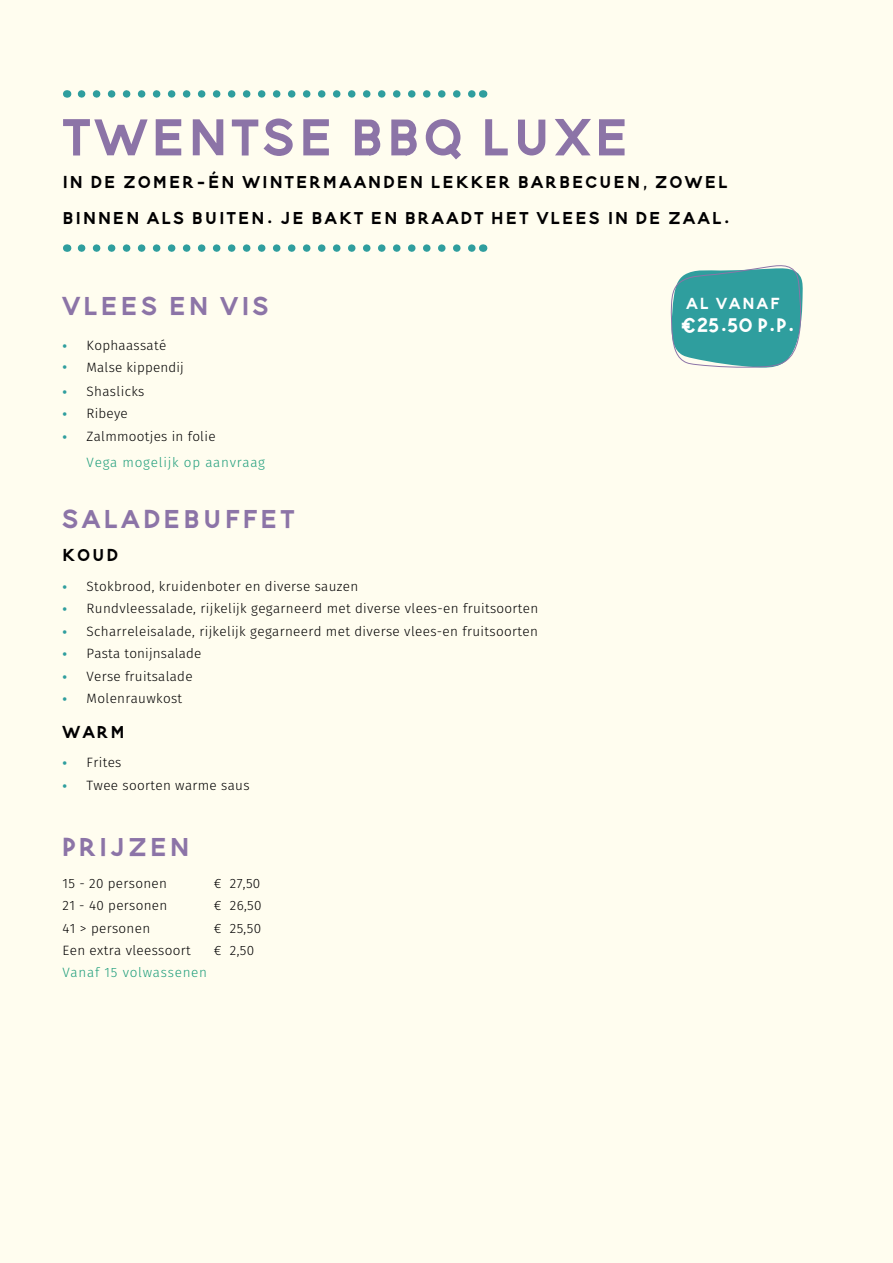
<style>
.page{position:relative;width:893px;height:1263px;background:#fffdef}
.page>*{position:absolute;margin:0;border:0;box-sizing:border-box;transform-origin:0 0}
.t1{font:700 90px "Blooming Elegant Sans";letter-spacing:.045em;color:#8c74a7}
.t2{font:700 45px "Blooming Elegant Sans";letter-spacing:.075em;color:#8c74a7}
.t3{font:700 34.05px "Blooming Elegant Sans";color:#fff}
.t4{font:700 30px/36px "Blooming Elegant Sans";letter-spacing:.075em;color:#000001}
.t5{font:700 28.05px "Blooming Elegant Sans";letter-spacing:.075em;color:#fff}
.t6{font:300 13.5px/22.5px "Fira Sans";letter-spacing:.025em;color:#000001}
.t7{font:300 13.5px "Fira Sans";letter-spacing:.055em;color:#209e7c}
.t8{font:13.5px/22.5px "Quicksand";color:#2f9e9e}
</style>
<div class="page">
<svg style="left:82px;top:244px;width:393px;height:8px"></svg>
<svg style="left:82px;top:90px;width:393px;height:8px"></svg>
<svg style="left:671px;top:265px;width:132px;height:103px;background:#4ea9a9"></svg>
<h1 class="t1" style="left:63px;top:72px;width:567px">Twentse bbq luxe</h1>
<h3 class="t4" style="left:63px;top:160px;width:669px">In de zomer-én wintermaanden lekker barbecuen, zowel binnen als buiten. Je bakt en braadt het vlees in de zaal.</h3>
<h2 class="t2" style="left:63px;top:274px;width:208px">Vlees en vis</h2>
<p class="t6" style="left:87px;top:334px;width:99px">Kophaassaté<br>Malse kippendij</p>
<p class="t8" style="left:63px;top:334px;width:6px;line-height:21.8px">• •</p>
<p class="t8" style="left:63px;top:379px;width:6px;text-align:justify">• • •</p>
<p class="t6" style="left:87px;top:380px;width:130px">Shaslicks<br>Ribeye<br>Zalmmootjes in folie</p>
<p class="t7" style="left:87px;top:452px;width:180px">Vega mogelijk op aanvraag</p>
<h2 class="t2" style="left:63px;top:486px;width:234px">Saladebuffet</h2>
<h3 class="t4" style="left:63px;top:533px;width:57px">Koud</h3>
<p class="t6" style="left:87px;top:575px;width:453px">Stokbrood, kruidenboter en diverse sauzen<br>Rundvleessalade, rijkelijk gegarneerd met diverse vlees-en fruitsoorten Scharreleisalade, rijkelijk gegarneerd met diverse vlees-en fruitsoorten Pasta tonijnsalade<br>Verse fruitsalade<br>Molenrauwkost</p>
<p class="t8" style="left:63px;top:574px;width:6px">• •</p>
<p class="t8" style="left:63px;top:619px;width:6px;line-height:21.9px">• •</p>
<p class="t8" style="left:63px;top:664px;width:6px">• •</p>
<h3 class="t4" style="left:63px;top:709px;width:64px">Warm</h3>
<p class="t6" style="left:87px;top:751px;width:164px">Frites<br>Twee soorten warme saus</p>
<p class="t8" style="left:63px;top:751px;width:6px">• •</p>
<h2 class="t2" style="left:63px;top:814px;width:129px">Prijzen</h2>
<p class="t6" style="left:63px;top:871px;width:130px">15 - 20 personen<br>21 - 40 personen<br>41 &gt; personen<br>Een extra vleessoort</p>
<p class="t6" style="left:214px;top:871px;width:49px;text-align:justify">€ 27,50 € 26,50 € 25,50 € 2,50</p>
<p class="t7" style="left:63px;top:963px;width:146px">Vanaf 15 volwassenen</p>
<h3 class="t5" style="left:686px;top:282px;width:95px">al vanaf</h3>
<h3 class="t3" style="left:683px;top:300px;width:113px">€25.50 p.p.</h3>
</div>
